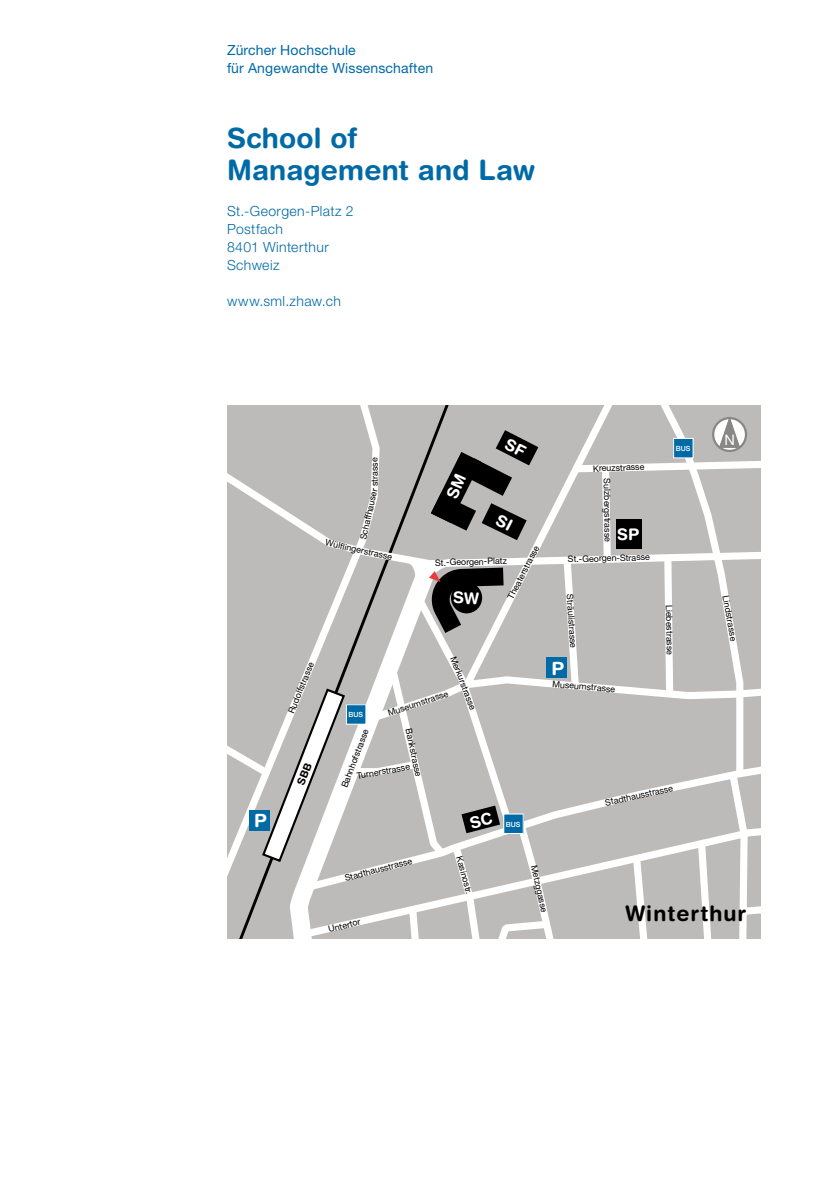
<style>
.page{position:relative;width:840px;height:1191px;background:#fff}
.page>*{position:absolute;margin:0;border:0;box-sizing:border-box;transform-origin:0 0}
.t1{font:700 28px/32px "Helvetica Rounded LT Std";letter-spacing:.005em;color:#006aa7}
.t2{font:700 21.4px "Helvetica Rounded LT Std";letter-spacing:.05em;color:#000}
.t3{font:700 18.2px "Helvetica Rounded LT Std";color:#fff}
.t4{font:700 16px "Helvetica Rounded LT Std";color:#fff}
.t5{font:14.6px "Helvetica Neue LT Pro";color:#fff}
.t6{font:300 14px/18px "Helvetica Neue LT Pro";letter-spacing:.03em;color:#006aa7}
.t7{font:14px/18px "Helvetica Neue LT Pro";letter-spacing:.01em;color:#006aa7}
.t8{font:8.8px "Helvetica Neue LT Pro";color:#000}
.t9{font:500 7.2px "Helvetica Neue LT Pro";color:#fff}
</style>
<div class="page">
<svg style="left:227px;top:405px;width:533px;height:533px;background:#bdbdbd"></svg>
<h3 class="t7" style="left:227px;top:41px;width:207px">Zürcher Hochschule<br>für Angewandte Wissenschaften</h3>
<h1 class="t1" style="left:227px;top:122px;width:309px">School of<br>Management and Law</h1>
<h3 class="t6" style="left:227px;top:202px;width:128px">St.-Georgen-Platz 2<br>Postfach<br>8401 Winterthur<br>Schweiz</h3>
<h3 class="t6" style="left:227px;top:292px;width:115px">www.sml.zhaw.ch</h3>
<h3 class="t3" style="left:254px;top:809px;width:14px">P</h3>
<p class="t8" style="left:369px;top:486px;width:30px;rotate:-91deg">strasse</p>
<p class="t8" style="left:357px;top:538px;width:54px;rotate:-77deg">Schaffhauser</p>
<p class="t8" style="left:327px;top:537px;width:70px;rotate:13deg">Wülfl ingerstrasse</p>
<p class="t8" style="left:505px;top:596px;width:60px;rotate:-63deg">Theaterstrasse</p>
<p class="t8" style="left:435px;top:557px;width:73px;rotate:-1deg">St.-Georgen-Platz</p>
<p class="t8" style="left:285px;top:711px;width:56px;rotate:-68deg">Rudolfstrasse</p>
<p class="t9" style="left:348px;top:710px;width:16px">BUS</p>
<p class="t8" style="left:458px;top:654px;width:58px;rotate:69deg">Merkurstrasse</p>
<p class="t8" style="left:386px;top:708px;width:65px;rotate:-19deg">Museumstrasse</p>
<p class="t8" style="left:413px;top:727px;width:51px;rotate:78deg">Bankstrasse</p>
<p class="t8" style="left:338px;top:785px;width:64px;rotate:-69deg">Bahnhofstrasse</p>
<p class="t8" style="left:356px;top:770px;width:55px;rotate:-10deg">Turnerstrasse</p>
<p class="t9" style="left:505px;top:819px;width:16px">BUS</p>
<p class="t8" style="left:592px;top:463px;width:53px;rotate:-2deg">Kreuzstrasse</p>
<p class="t8" style="left:612px;top:478px;width:65px;rotate:89deg">Sulzbergstrasse</p>
<h3 class="t4" style="left:616px;top:525px;width:24px">SP</h3>
<p class="t8" style="left:567px;top:554px;width:84px;rotate:-2deg">St.-Georgen-Strasse</p>
<p class="t8" style="left:575px;top:594px;width:55px;rotate:86deg">Sträulistrasse</p>
<h3 class="t3" style="left:551px;top:657px;width:14px">P</h3>
<p class="t8" style="left:552px;top:678px;width:65px;rotate:5deg">Museumstrasse</p>
<p class="t9" style="left:675px;top:444px;width:16px">BUS</p>
<p class="t8" style="left:674px;top:604px;width:52px;rotate:89deg">Liebestrasse</p>
<p class="t8" style="left:603px;top:797px;width:71px;rotate:-12deg">Stadthausstrasse</p>
<h3 class="t5" style="left:724px;top:430px;width:12px">N</h3>
<p class="t8" style="left:730px;top:594px;width:47px;rotate:80deg">Lindstrasse</p>
<p class="t8" style="left:343px;top:873px;width:71px;rotate:-15deg">Stadthausstrasse</p>
<p class="t8" style="left:464px;top:855px;width:41px;rotate:75deg">Kasinostr.</p>
<p class="t8" style="left:539px;top:864px;width:50px;rotate:77deg">Metzggasse</p>
<p class="t8" style="left:327px;top:924px;width:34px;rotate:-14deg">U ntertor</p>
<h2 class="t2" style="left:625px;top:901px;width:122px">Winterthur</h2>
</div>
